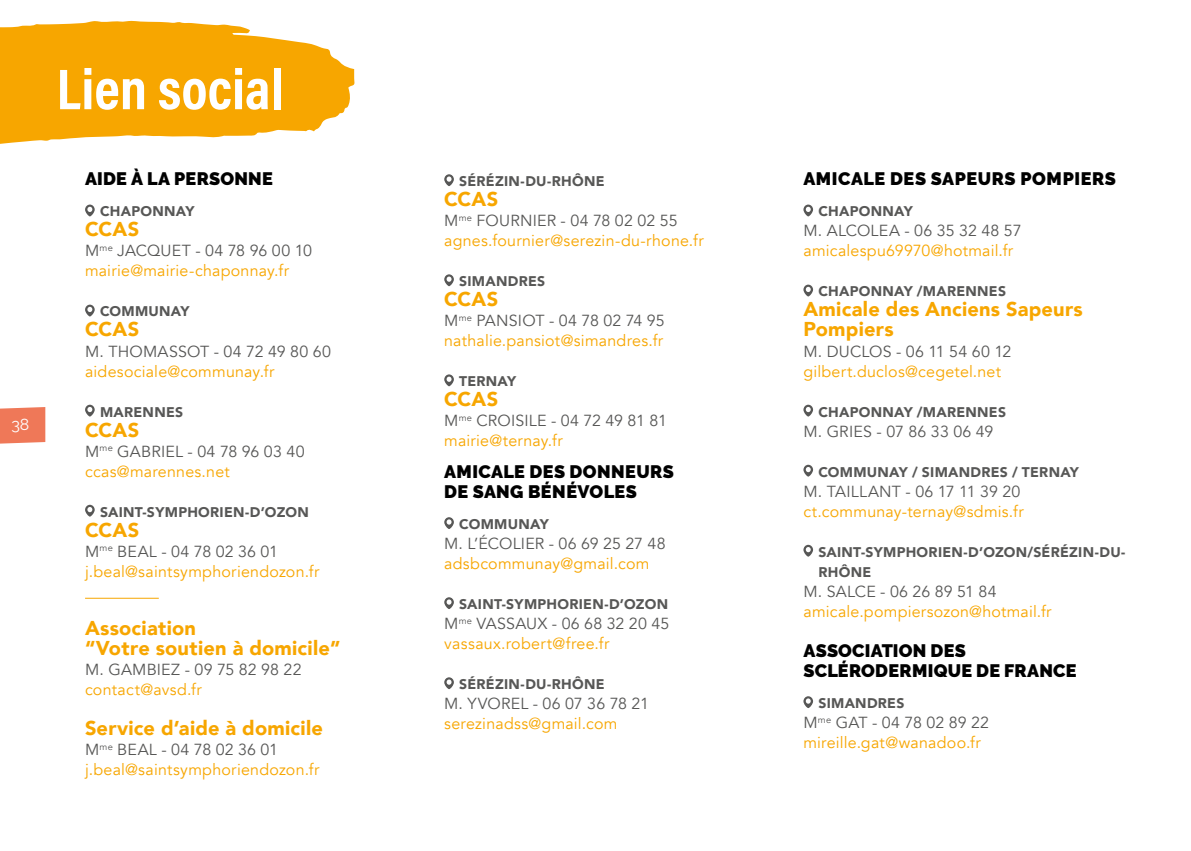
<style>
.page{position:relative;width:1191px;height:851px;background:#fff}
.page>*{position:absolute;margin:0;border:0;box-sizing:border-box;transform-origin:0 0}
.t1{font:58px "Acumin Variable Concept";color:#fff}
.t2{font:900 20px/20px "Avenir";letter-spacing:.015em;color:#f7a600}
.t3{font:900 18px/20px "Raleway";letter-spacing:.02em;color:#000}
.t4{font:16px/20px "Avenir";letter-spacing:.015em;color:#f7a600}
.t5{font:16px/20px "Avenir";letter-spacing:.01em;color:#575756}
.t6{font:16px "Raleway";color:#fff}
.t7{font:900 14px/20px "Avenir";letter-spacing:.02em;color:#575756}
.s1{color:#575756}
.s2{color:#f7a600}
</style>
<div class="page">
<svg style="left:0;top:407px;width:45px;height:37px;background:#ef7f60"></svg>
<svg style="left:85px;top:204px;width:10px;height:12px"></svg>
<svg style="left:85px;top:304px;width:10px;height:12px"></svg>
<svg style="left:85px;top:404px;width:10px;height:12px"></svg>
<svg style="left:85px;top:504px;width:10px;height:12px"></svg>
<hr style="left:85px;top:597px;width:74px;height:1px;background:#f7a600">
<svg style="left:444px;top:174px;width:10px;height:12px"></svg>
<svg style="left:444px;top:274px;width:10px;height:12px"></svg>
<svg style="left:444px;top:374px;width:10px;height:12px"></svg>
<svg style="left:444px;top:517px;width:10px;height:12px"></svg>
<svg style="left:444px;top:597px;width:10px;height:12px"></svg>
<svg style="left:444px;top:677px;width:10px;height:12px"></svg>
<svg style="left:803px;top:204px;width:10px;height:12px"></svg>
<svg style="left:803px;top:284px;width:10px;height:12px"></svg>
<svg style="left:803px;top:404px;width:10px;height:12px"></svg>
<svg style="left:803px;top:464px;width:10px;height:12px"></svg>
<svg style="left:803px;top:544px;width:10px;height:12px"></svg>
<svg style="left:803px;top:696px;width:10px;height:12px"></svg>
<svg style="left:0;top:21px;width:355px;height:123px;background:#f8b428"></svg>
<p class="t6" style="left:11px;top:415px;width:20px">38</p>
<h1 class="t1" style="left:57px;top:49px;width:228px">Lien social</h1>
<p class="t3" style="left:85px;top:169px;width:189px">AIDE À LA PERSONNE</p>
<p class="t7" style="left:100px;top:201px;width:96px">CHAPONNAY</p>
<p class="t2" style="left:85px;top:219px;width:56px">CCAS</p>
<p class="t4" style="left:85px;top:241px;width:228px"><span class="s1">M</span><sup>me</sup> <span class="s1">JACQUET - 04 78 96 00 10 </span>mairie@mairie-chaponnay.fr</p>
<p class="t7" style="left:100px;top:301px;width:91px">COMMUNAY</p>
<p class="t2" style="left:85px;top:319px;width:56px">CCAS</p>
<p class="t5" style="left:85px;top:341px;width:247px">M. THOMASSOT - 04 72 49 80 60</p>
<p class="t4" style="left:85px;top:361px;width:191px">aidesociale@communay.fr</p>
<p class="t7" style="left:100px;top:401px;width:85px">MARENNES</p>
<p class="t2" style="left:85px;top:419px;width:56px">CCAS</p>
<p class="t5" style="left:85px;top:441px;width:221px">M<sup>me</sup> GABRIEL - 04 78 96 03 40 <span class="s2">ccas@marennes.net</span></p>
<p class="t7" style="left:100px;top:501px;width:210px">SAINT-SYMPHORIEN-D’OZON</p>
<p class="t2" style="left:85px;top:519px;width:56px">CCAS</p>
<p class="t4" style="left:85px;top:541px;width:236px"><span class="s1">M</span><sup>me</sup> <span class="s1">BEAL - 04 78 02 36 01 </span>j.beal@saintsymphoriendozon.fr</p>
<p class="t2" style="left:85px;top:617px;width:257px">Association<br>“Votre soutien à domicile”</p>
<p class="t5" style="left:85px;top:659px;width:218px">M. GAMBIEZ - 09 75 82 98 22</p>
<p class="t4" style="left:85px;top:679px;width:118px">contact@avsd.fr</p>
<p class="t2" style="left:85px;top:717px;width:239px">Service d’aide à domicile</p>
<p class="t4" style="left:85px;top:739px;width:236px"><span class="s1">M</span><sup>me</sup> <span class="s1">BEAL - 04 78 02 36 01 </span>j.beal@saintsymphoriendozon.fr</p>
<p class="t7" style="left:459px;top:171px;width:147px">SÉRÉZIN-DU-RHÔNE</p>
<p class="t2" style="left:444px;top:189px;width:56px">CCAS</p>
<p class="t4" style="left:444px;top:211px;width:261px"><span class="s1">M</span><sup>me</sup> <span class="s1">FOURNIER - 04 78 02 02 55 </span>agnes.fournier@serezin-du-rhone.fr</p>
<p class="t7" style="left:459px;top:271px;width:87px">SIMANDRES</p>
<p class="t2" style="left:444px;top:289px;width:56px">CCAS</p>
<p class="t4" style="left:444px;top:311px;width:222px"><span class="s1">M</span><sup>me</sup> <span class="s1">PANSIOT - 04 78 02 74 95 </span>nathalie.pansiot@simandres.fr</p>
<p class="t7" style="left:459px;top:371px;width:59px">TERNAY</p>
<p class="t2" style="left:444px;top:389px;width:56px">CCAS</p>
<p class="t5" style="left:444px;top:411px;width:224px">M<sup>me</sup> CROISILE - 04 72 49 81 81 <span class="s2">mairie@ternay.fr</span></p>
<p class="t3" style="left:444px;top:461px;width:231px">AMICALE DES DONNEURS<br>DE SANG BÉNÉVOLES</p>
<p class="t7" style="left:459px;top:513px;width:91px">COMMUNAY</p>
<p class="t5" style="left:444px;top:533px;width:223px">M. L’ÉCOLIER - 06 69 25 27 48</p>
<p class="t4" style="left:444px;top:553px;width:207px">adsbcommunay@gmail.com</p>
<p class="t7" style="left:459px;top:593px;width:210px">SAINT-SYMPHORIEN-D’OZON</p>
<p class="t4" style="left:444px;top:613px;width:226px"><span class="s1">M</span><sup>me</sup> <span class="s1">VASSAUX - 06 68 32 20 45 </span>vassaux.robert@free.fr</p>
<p class="t7" style="left:459px;top:673px;width:147px">SÉRÉZIN-DU-RHÔNE</p>
<p class="t5" style="left:444px;top:693px;width:206px">M. YVOREL - 06 07 36 78 21</p>
<p class="t4" style="left:444px;top:713px;width:175px">serezinadss@gmail.com</p>
<p class="t3" style="left:803px;top:169px;width:314px">AMICALE DES SAPEURS POMPIERS</p>
<p class="t7" style="left:818px;top:201px;width:96px">CHAPONNAY</p>
<p class="t5" style="left:803px;top:221px;width:220px">M. ALCOLEA - 06 35 32 48 57</p>
<p class="t4" style="left:803px;top:241px;width:211px">amicalespu69970@hotmail.fr</p>
<p class="t7" style="left:818px;top:281px;width:189px">CHAPONNAY /MARENNES</p>
<p class="t2" style="left:803px;top:299px;width:281px">Amicale des Anciens Sapeurs<br>Pompiers</p>
<p class="t5" style="left:803px;top:341px;width:209px">M. DUCLOS - 06 11 54 60 12</p>
<p class="t4" style="left:803px;top:361px;width:199px">gilbert.duclos@cegetel.net</p>
<p class="t7" style="left:818px;top:401px;width:189px">CHAPONNAY /MARENNES</p>
<p class="t5" style="left:803px;top:421px;width:191px">M. GRIES - 07 86 33 06 49</p>
<p class="t7" style="left:818px;top:461px;width:262px">COMMUNAY / SIMANDRES / TERNAY</p>
<p class="t5" style="left:803px;top:481px;width:218px">M. TAILLANT - 06 17 11 39 20</p>
<p class="t4" style="left:803px;top:501px;width:222px">ct.communay-ternay@sdmis.fr</p>
<p class="t7" style="left:818px;top:541px;width:308px">SAINT-SYMPHORIEN-D’OZON/SÉRÉZIN-DU-<br>RHÔNE</p>
<p class="t5" style="left:803px;top:581px;width:195px">M. SALCE - 06 26 89 51 84</p>
<p class="t4" style="left:803px;top:601px;width:250px">amicale.pompiersozon@hotmail.fr</p>
<p class="t3" style="left:803px;top:640px;width:275px">ASSOCIATION DES<br>SCLÉRODERMIQUE DE FRANCE</p>
<p class="t7" style="left:818px;top:692px;width:87px">SIMANDRES</p>
<p class="t4" style="left:803px;top:712px;width:187px"><span class="s1">M</span><sup>me</sup> <span class="s1">GAT - 04 78 02 89 22 </span>mireille.gat@wanadoo.fr</p>
</div>
